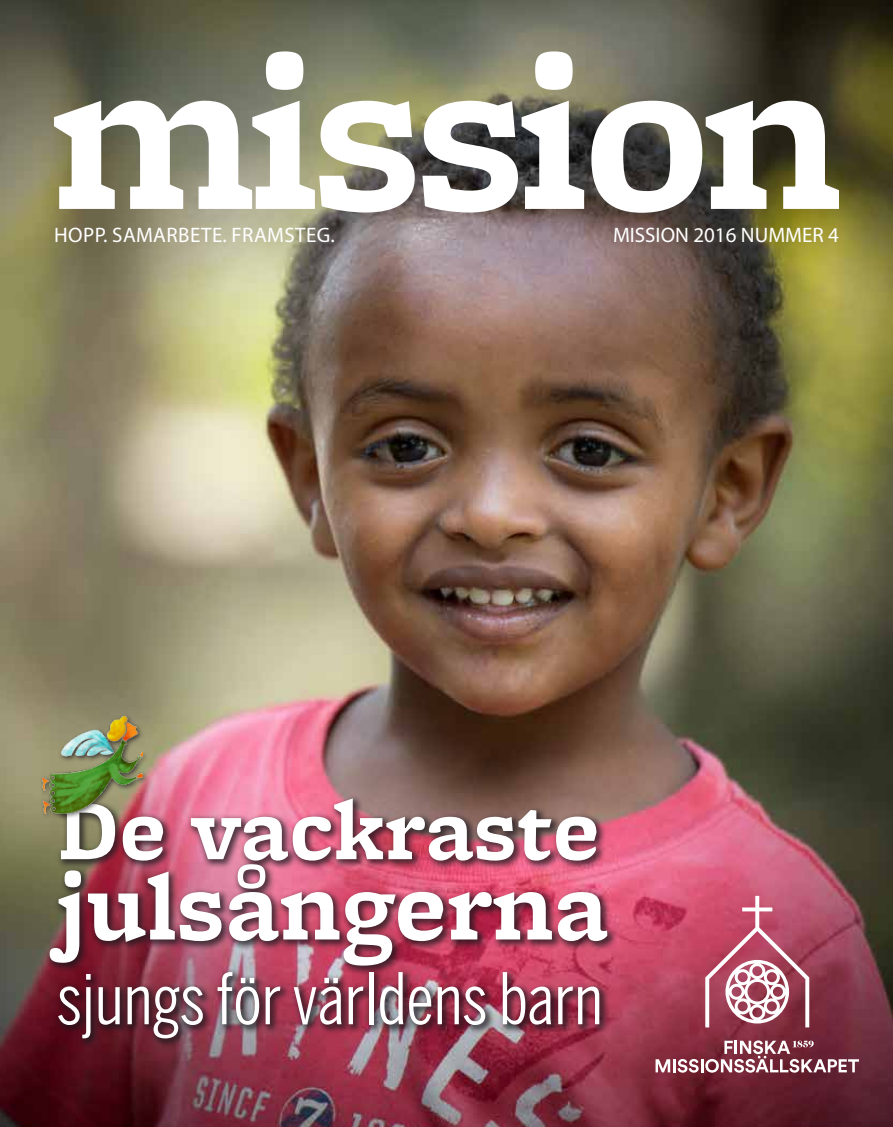
<style>
.page{position:relative;width:893px;height:1127px;background:#fff}
.page>*{position:absolute;margin:0;border:0;box-sizing:border-box;transform-origin:0 0}
.t1{font:700 99px "Freight Micro Pro";color:#fff}
.t2{font:700 88.5px "Freight Micro Pro";color:#fff}
.t3{font:70.5px "Benton Sans Comp";color:#fff}
.t4{font:21px "Myriad Pro";letter-spacing:.015em;color:#fff}
</style>
<div class="page">
<img style="left:0;top:0;width:893px;height:1127px">
<div style="left:45px;top:794px;width:573px;height:255px;background:#1a171c;opacity:.75"></div>
<svg style="left:54px;top:51px;width:785px;height:162px"></svg>
<svg style="left:656px;top:1040px;width:203px;height:32px"></svg>
<svg style="left:705px;top:896px;width:104px;height:131px"></svg>
<div style="left:39px;top:714px;width:110px;height:105px;background:#1a171c;opacity:.75"></div>
<img style="left:42px;top:717px;width:100px;height:96px">
<p class="t4" style="left:54px;top:222px;width:282px">HOPP. SAMARBETE. FRAMSTEG.</p>
<p class="t4" style="left:613px;top:222px;width:227px">MISSION 2016 NUMMER 4</p>
<h2 class="t2" style="left:57px;top:769px;width:545px">De vackraste</h2>
<h1 class="t1" style="left:57px;top:838px;width:553px">julsångerna</h1>
<h3 class="t3" style="left:57px;top:958px;width:548px">sjungs för världens barn</h3>
</div>
